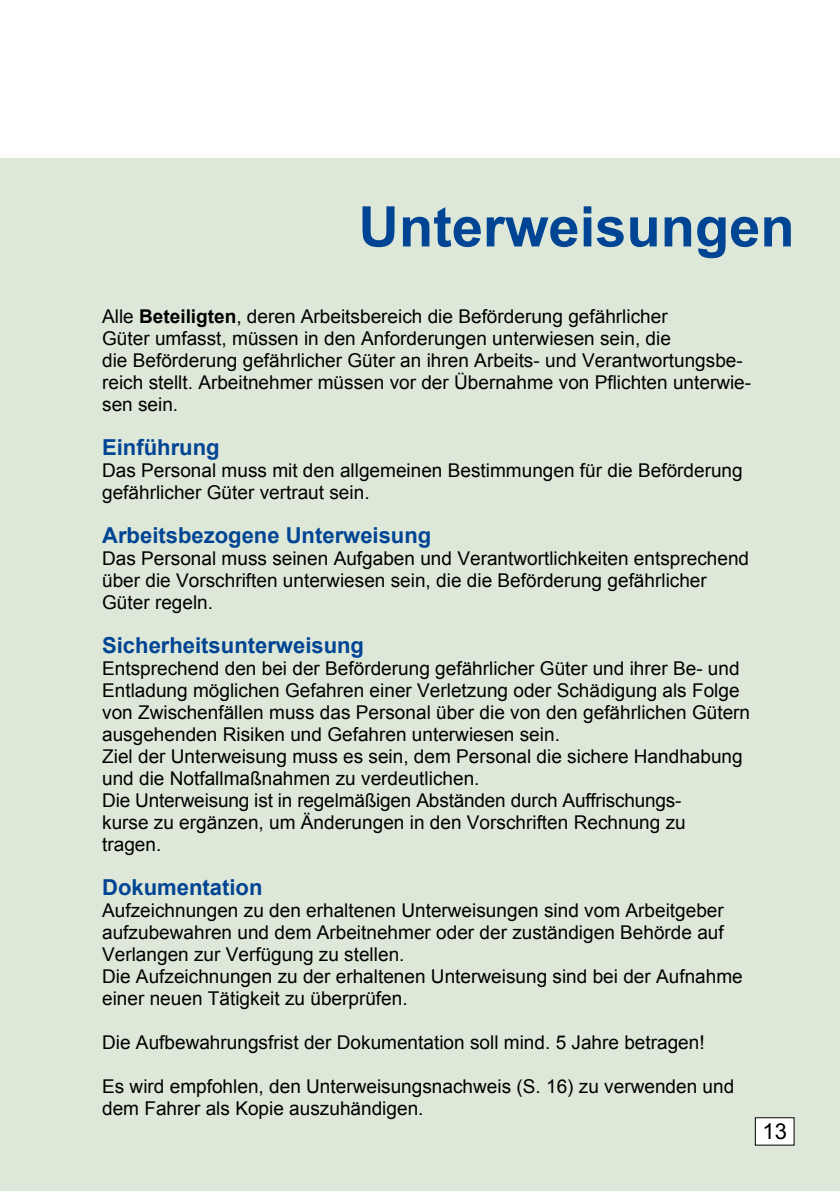
<style>
.page{position:relative;width:840px;height:1191px;background:#fff}
.page>*{position:absolute;margin:0;border:0;box-sizing:border-box;transform-origin:0 0}
.t1{font:700 56px "Arial";color:#004494}
.t2{font:700 22px "Arial";color:#004494}
.t3{font:22px "Arial";color:#000}
.t4{font:19px/22px "Arial";color:#000}
.s1{font-weight:700}
</style>
<div class="page">
<div style="left:0;top:159px;width:839px;height:1032px;background:#dee8d8"></div>
<div style="left:755px;top:1117px;width:38px;height:28px;background:#fff"></div>
<h1 class="t1" style="left:358px;top:187px;width:437px">Unterweisungen</h1>
<p class="t4" style="left:102px;top:305px;width:650px">Alle <span class="s1">Beteiligten</span>, deren Arbeitsbereich die Beförderung gefährlicher<br>Güter umfasst, müssen in den Anforderungen unterwiesen sein, die<br>die Beförderung gefährlicher Güter an ihren Arbeits- und Verantwortungsbe&shy;reich stellt. Arbeitnehmer müssen vor der Übernahme von Pflichten unterwie&shy;sen sein.</p>
<p class="t2" style="left:102px;top:431px;width:119px">Einführung</p>
<p class="t4" style="left:102px;top:459px;width:641px">Das Personal muss mit den allgemeinen Bestimmungen für die Beförderung gefährlicher Güter vertraut sein.</p>
<p class="t2" style="left:102px;top:519px;width:330px">Arbeitsbezogene Unterweisung</p>
<p class="t4" style="left:102px;top:547px;width:648px">Das Personal muss seinen Aufgaben und Verantwortlichkeiten entsprechend über die Vorschriften unterwiesen sein, die die Beförderung gefährlicher<br>Güter regeln.</p>
<p class="t2" style="left:102px;top:629px;width:263px">Sicherheitsunterweisung</p>
<p class="t4" style="left:102px;top:657px;width:649px">Entsprechend den bei der Beförderung gefährlicher Güter und ihrer Be- und Entladung möglichen Gefahren einer Verletzung oder Schädigung als Folge von Zwischenfällen muss das Personal über die von den gefährlichen Gütern ausgehenden Risiken und Gefahren unterwiesen sein.<br>Ziel der Unterweisung muss es sein, dem Personal die sichere Handhabung und die Notfallmaßnahmen zu verdeutlichen.<br>Die Unterweisung ist in regelmäßigen Abständen durch Auffrischungs-<br>kurse zu ergänzen, um Änderungen in den Vorschriften Rechnung zu<br>tragen.</p>
<p class="t2" style="left:102px;top:871px;width:162px">Dokumentation</p>
<p class="t4" style="left:102px;top:899px;width:641px">Aufzeichnungen zu den erhaltenen Unterweisungen sind vom Arbeitgeber aufzubewahren und dem Arbeitnehmer oder der zuständigen Behörde auf Verlangen zur Verfügung zu stellen.<br>Die Aufzeichnungen zu der erhaltenen Unterweisung sind bei der Aufnahme einer neuen Tätigkeit zu überprüfen.</p>
<p class="t4" style="left:102px;top:1031px;width:603px">Die Aufbewahrungsfrist der Dokumentation soll mind. 5 Jahre betragen!</p>
<p class="t4" style="left:102px;top:1075px;width:633px">Es wird empfohlen, den Unterweisungsnachweis (S. 16) zu verwenden und dem Fahrer als Kopie auszuhändigen.</p>
<p class="t3" style="left:762px;top:1116px;width:26px">13</p>
</div>
